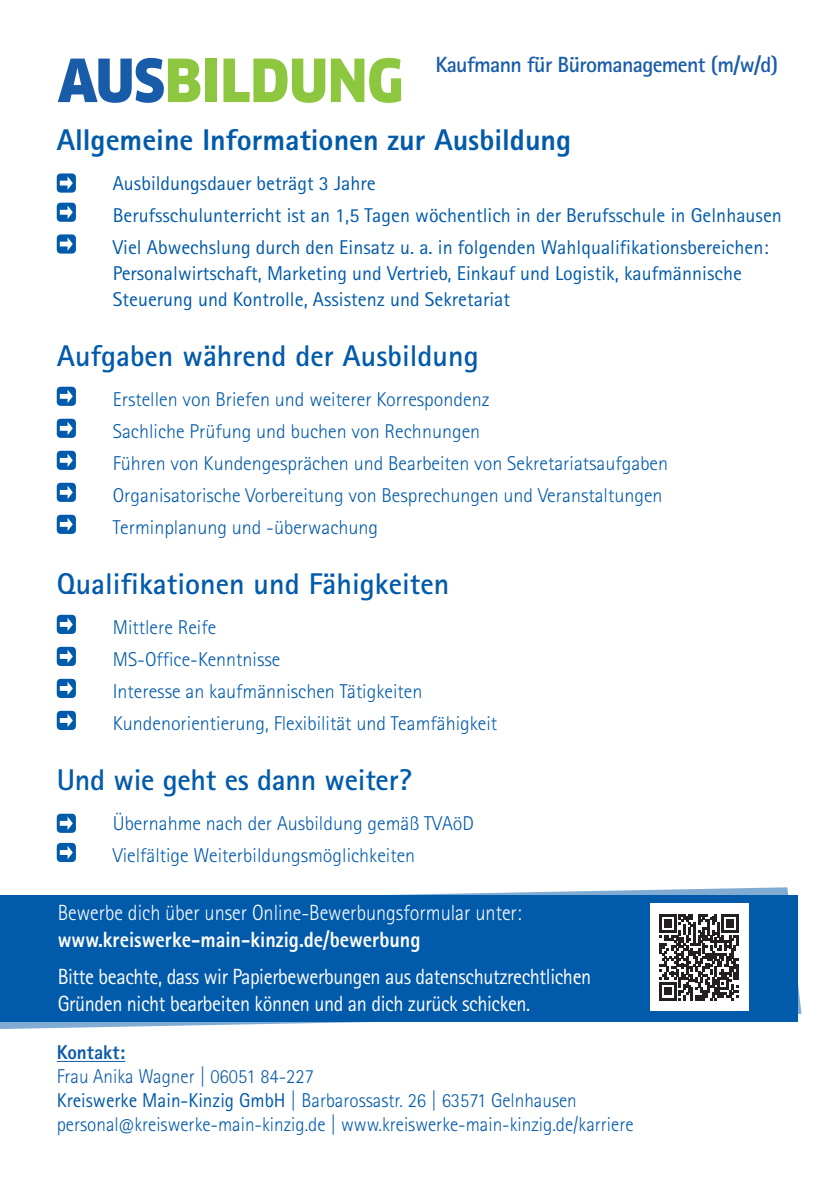
<style>
.page{position:relative;width:840px;height:1191px;background:#fff}
.page>*{position:absolute;margin:0;border:0;box-sizing:border-box;transform-origin:0 0}
.t1{font:900 58px "Clan Sc Offc Narr";color:#8dc63f}
.t2{font:700 30px "Rotis Sans Serif Std";color:#015aaa}
.t3{font:800 30px "Rotis Sans Serif Std";color:#015aaa}
.t4{font:22px "Rotis Sans Serif Std";letter-spacing:-.02em;color:#fff;scale:.92 1}
.t5{font:300 22px "Rotis Sans Serif Std";color:#fff;scale:.92 1}
.t6{font:800 22px "Rotis Sans Serif Std";color:#fff;scale:.92 1}
.t7{font:700 22px "Rotis Sans Serif Std";letter-spacing:-.03em;color:#185ba9}
.t8{font:300 20px "Rotis Sans Serif Std";color:#015aaa}
.t9{font:20px/26px "Rotis Sans Serif Std";color:#015aaa}
.t10{font:300 20px/24px "Rotis Sans Serif Std";color:#015aaa;scale:.96 1}
.t11{font:300 20px "Rotis Sans Serif Std";color:#0c5aa8;scale:.96 1}
.t12{font:800 20px "Rotis Sans Serif Std";color:#0c5aa8;scale:.96 1}
.s1{color:#185ba9}
.s2{font-weight:400}
</style>
<div class="page">
<div style="left:57px;top:173px;width:19px;height:20px;background:#015aaa;border-radius:4px"></div>
<svg style="left:60px;top:176px;width:13px;height:14px"></svg>
<div style="left:57px;top:203px;width:19px;height:19px;background:#015aaa;border-radius:4px"></div>
<svg style="left:60px;top:205px;width:13px;height:14px"></svg>
<div style="left:57px;top:234px;width:19px;height:20px;background:#015aaa;border-radius:4px"></div>
<svg style="left:60px;top:237px;width:13px;height:14px"></svg>
<div style="left:57px;top:387px;width:19px;height:19px;background:#015aaa;border-radius:4px"></div>
<svg style="left:60px;top:389px;width:13px;height:14px"></svg>
<div style="left:57px;top:419px;width:19px;height:19px;background:#015aaa;border-radius:4px"></div>
<svg style="left:60px;top:421px;width:13px;height:14px"></svg>
<div style="left:57px;top:451px;width:19px;height:19px;background:#015aaa;border-radius:4px"></div>
<svg style="left:60px;top:453px;width:13px;height:14px"></svg>
<div style="left:57px;top:483px;width:19px;height:19px;background:#015aaa;border-radius:4px"></div>
<svg style="left:60px;top:485px;width:13px;height:14px"></svg>
<div style="left:57px;top:515px;width:19px;height:19px;background:#015aaa;border-radius:4px"></div>
<svg style="left:60px;top:517px;width:13px;height:14px"></svg>
<div style="left:57px;top:615px;width:19px;height:19px;background:#015aaa;border-radius:4px"></div>
<svg style="left:60px;top:618px;width:13px;height:13px"></svg>
<div style="left:57px;top:647px;width:19px;height:19px;background:#015aaa;border-radius:4px"></div>
<svg style="left:60px;top:650px;width:13px;height:13px"></svg>
<div style="left:57px;top:679px;width:19px;height:19px;background:#015aaa;border-radius:4px"></div>
<svg style="left:60px;top:682px;width:13px;height:13px"></svg>
<div style="left:57px;top:711px;width:19px;height:19px;background:#015aaa;border-radius:4px"></div>
<svg style="left:60px;top:714px;width:13px;height:13px"></svg>
<div style="left:57px;top:813px;width:19px;height:20px;background:#015aaa;border-radius:4px"></div>
<svg style="left:60px;top:816px;width:13px;height:14px"></svg>
<div style="left:57px;top:843px;width:19px;height:19px;background:#015aaa;border-radius:4px"></div>
<svg style="left:60px;top:846px;width:13px;height:13px"></svg>
<hr style="left:57px;top:1061px;width:68px;height:1px;background:#0c5aa8">
<svg style="left:0;top:887px;width:801px;height:142px"></svg>
<div style="left:0;top:895px;width:796px;height:127px;background:#015aaa"></div>
<div style="left:649px;top:903px;width:98px;height:108px;background:#fff"></div>
<svg style="left:659px;top:914px;width:79px;height:86px"></svg>
<p class="t1" style="left:58px;top:49px;width:347px"><span class="s1">AUS</span>BILDUNG</p>
<p class="t7" style="left:435px;top:50px;width:344px">Kaufmann für Büromanagement (m/w/d)</p>
<p class="t3" style="left:57px;top:120px;width:515px">Allgemeine Informationen zur Ausbildung</p>
<p class="t9" style="left:113px;top:170px;width:264px">Ausbildungsdauer beträgt 3 Jahre</p>
<p class="t9" style="left:113px;top:202px;width:670px">Berufsschulunterricht ist an 1,5 Tagen wöchentlich in der Berufsschule in Gelnhausen</p>
<p class="t9" style="left:113px;top:234px;width:657px">Viel Abwechslung durch den Einsatz u. a. in folgenden Wahlqualifikationsbereichen:<br>Personalwirtschaft, Marketing und Vertrieb, Einkauf und Logistik, kaufmännische<br>Steuerung und Kontrolle, Assistenz und Sekretariat</p>
<p class="t2" style="left:57px;top:337px;width:423px">Aufgaben während der Ausbildung</p>
<p class="t8" style="left:113px;top:388px;width:378px">Erstellen von Briefen und weiterer Korrespondenz</p>
<p class="t8" style="left:113px;top:420px;width:368px">Sachliche Prüfung und buchen von Rechnungen</p>
<p class="t8" style="left:113px;top:452px;width:556px">Führen von Kundengesprächen und Bearbeiten von Sekretariatsaufgaben</p>
<p class="t8" style="left:113px;top:484px;width:551px">Organisatorische Vorbereitung von Besprechungen und Veranstaltungen</p>
<p class="t8" style="left:113px;top:516px;width:267px">Terminplanung und -überwachung</p>
<p class="t2" style="left:57px;top:565px;width:394px">Qualifikationen und Fähigkeiten</p>
<p class="t8" style="left:113px;top:616px;width:105px">Mittlere Reife</p>
<p class="t8" style="left:113px;top:648px;width:169px">MS-Office-Kenntnisse</p>
<p class="t8" style="left:113px;top:680px;width:311px">Interesse an kaufmännischen Tätigkeiten</p>
<p class="t8" style="left:113px;top:712px;width:385px">Kundenorientierung, Flexibilität und Teamfähigkeit</p>
<p class="t2" style="left:57px;top:761px;width:356px">Und wie geht es dann weiter?</p>
<p class="t8" style="left:113px;top:812px;width:362px">Übernahme nach der Ausbildung gemäß TVAöD</p>
<p class="t8" style="left:113px;top:844px;width:304px">Vielfältige Weiterbildungsmöglichkeiten</p>
<p class="t5" style="left:58px;top:900px;width:505px">Bewerbe dich über unser Online-Bewerbungsformular unter:</p>
<p class="t6" style="left:58px;top:925px;width:395px">www.kreiswerke-main-kinzig.de/bewerbung</p>
<p class="t4" style="left:58px;top:963px;width:581px">Bitte beachte, dass wir Papierbewerbungen aus datenschutzrechtlichen</p>
<p class="t4" style="left:58px;top:990px;width:515px">Gründen nicht bearbeiten können und an dich zurück schicken.</p>
<p class="t12" style="left:57px;top:1040px;width:73px">Kontakt:</p>
<p class="t11" style="left:57px;top:1064px;width:269px">Frau Anika Wagner | 06051 84-227</p>
<p class="t10" style="left:57px;top:1088px;width:602px"><span class="s2">Kreiswerke Main-Kinzig GmbH</span> | Barbarossastr. 26 | 63571 Gelnhausen personal@kreiswerke-main-kinzig.de | www.kreiswerke-main-kinzig.de/karriere</p>
</div>
